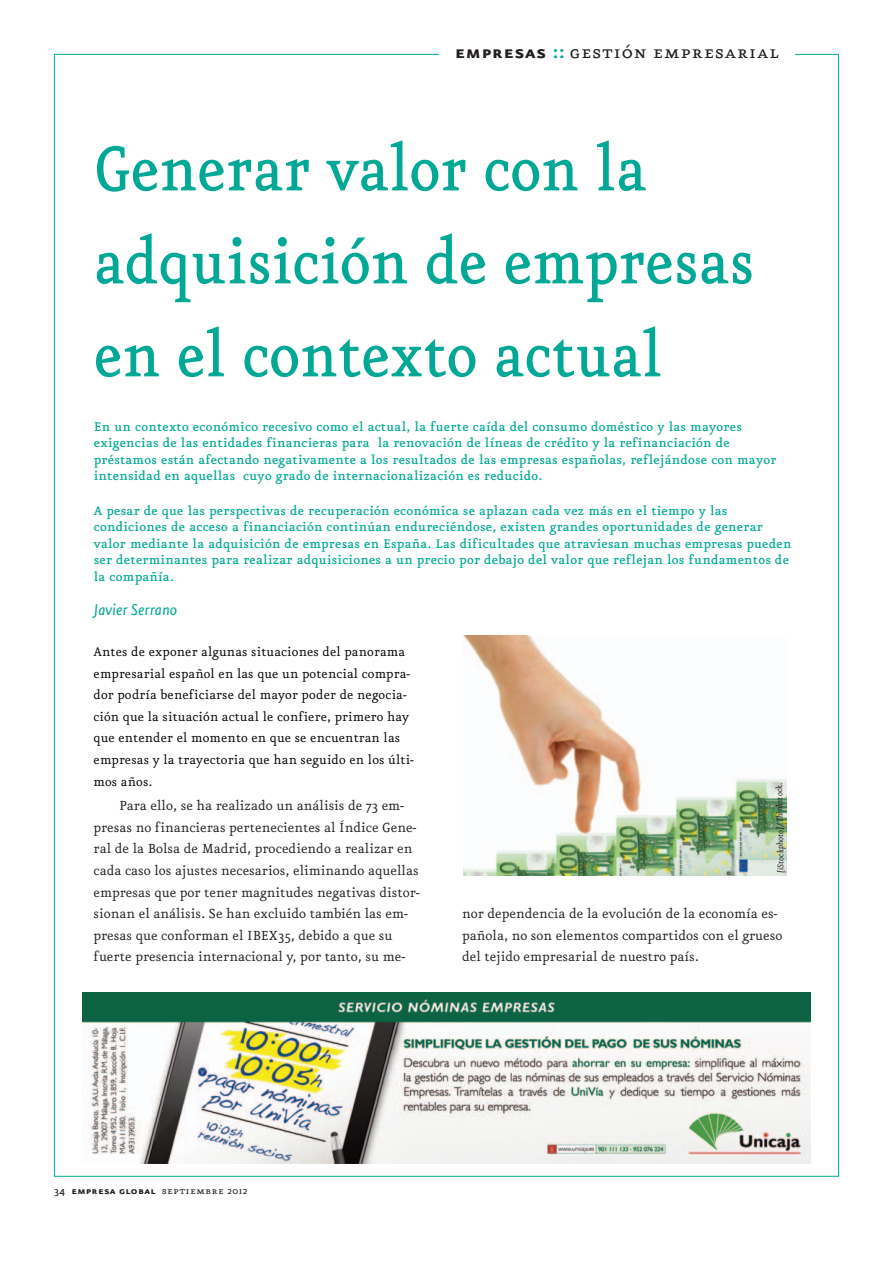
<style>
.page{position:relative;width:893px;height:1263px;background:#fff}
.page>*{position:absolute;margin:0;border:0;box-sizing:border-box;transform-origin:0 0}
.t1{font:500 75px/93px "Eureka";color:#00a895;scale:.9 1}
.t2{font:21.9px "Eureka Small Caps";letter-spacing:.025em;color:#231f20}
.t3{font:italic 18.75px "Eureka Sans";color:#00a895}
.t4{font:15.75px/21.6px "Eureka";color:#231f20}
.t5{font:500 15px/16.5px "Eureka";letter-spacing:.015em;color:#00a895}
.t6{font:15px/21.6px "Eureka";letter-spacing:.01em;color:#000}
.t7{font:12px "Eureka Sans Bold Caps";letter-spacing:.025em;color:#231f20}
.t8{font:italic 10.05px "Eureka";color:#231f20}
.s1{font-family:"Eureka Sans Bold Caps"}
.s2{font-family:"Eureka Sans Bold Caps";color:#00a895}
.s3{font-family:"Eureka";font-weight:500}
.s4{font-family:"Eureka Small Caps"}
.s5{font-family:"Eureka"}
</style>
<div class="page">
<img style="left:464px;top:635px;width:322px;height:240px">
<img style="left:82px;top:993px;width:728px;height:171px">
<h2 class="t2" style="left:455px;top:41px;width:325px"><span class="s1">empresas</span> <span class="s2">::</span> gestión empresarial</h2>
<h1 class="t1" style="left:94px;top:125px;width:735px">Generar valor con la adquisición de empresas en el contexto actual</h1>
<p class="t5" style="left:94px;top:419px;width:684px">En un contexto económico recesivo como el actual, la fuerte caída del consumo doméstico y las mayores exigencias de las entidades financieras para la renovación de líneas de crédito y la refinanciación de préstamos están afectando negativamente a los resultados de las empresas españolas, reflejándose con mayor intensidad en aquellas cuyo grado de internacionalización es reducido.</p>
<p class="t5" style="left:94px;top:503px;width:699px">A pesar de que las perspectivas de recuperación económica se aplazan cada vez más en el tiempo y las condiciones de acceso a financiación continúan endureciéndose, existen grandes oportunidades de generar valor mediante la adquisición de empresas en España. Las dificultades que atraviesan muchas empresas pueden ser determinantes para realizar adquisiciones a un precio por debajo del valor que reflejan los fundamentos de la compañía.</p>
<p class="t3" style="left:94px;top:601px;width:85px">Javier Serrano</p>
<p class="t6" style="left:94px;top:641px;width:322px">Antes de exponer algunas situaciones del panorama empresarial español en las que un potencial compra&shy;dor podría beneficiarse del mayor poder de negocia&shy;ción que la situación actual le confiere, primero hay que entender el momento en que se encuentran las empresas y la trayectoria que han seguido en los últi&shy;mos años.</p>
<p class="t4" style="left:94px;top:795px;width:328px;text-indent:26px">Para ello, se ha realizado un análisis de 73 em&shy;presas no financieras pertenecientes al Índice Gene&shy;ral de la Bolsa de Madrid, procediendo a realizar en cada caso los ajustes necesarios, eliminando aquellas empresas que por tener magnitudes negativas distor&shy;sionan el análisis. Se han excluido también las em&shy;presas que conforman el IBEX35, debido a que su fuerte presencia internacional y, por tanto, su me-</p>
<p class="t8" style="left:776px;top:873px;width:95px;rotate:-91deg">[iStockphoto]/Th ni kstock.</p>
<p class="t4" style="left:462px;top:903px;width:322px">nor dependencia de la evolución de la economía es&shy;pañola, no son elementos compartidos con el grueso del tejido empresarial de nuestro país.</p>
<p class="t7" style="left:54px;top:1184px;width:195px"><span class="s3">34</span> empresa global <span class="s4">septiembre</span> <span class="s5">2012</span></p>
</div>
